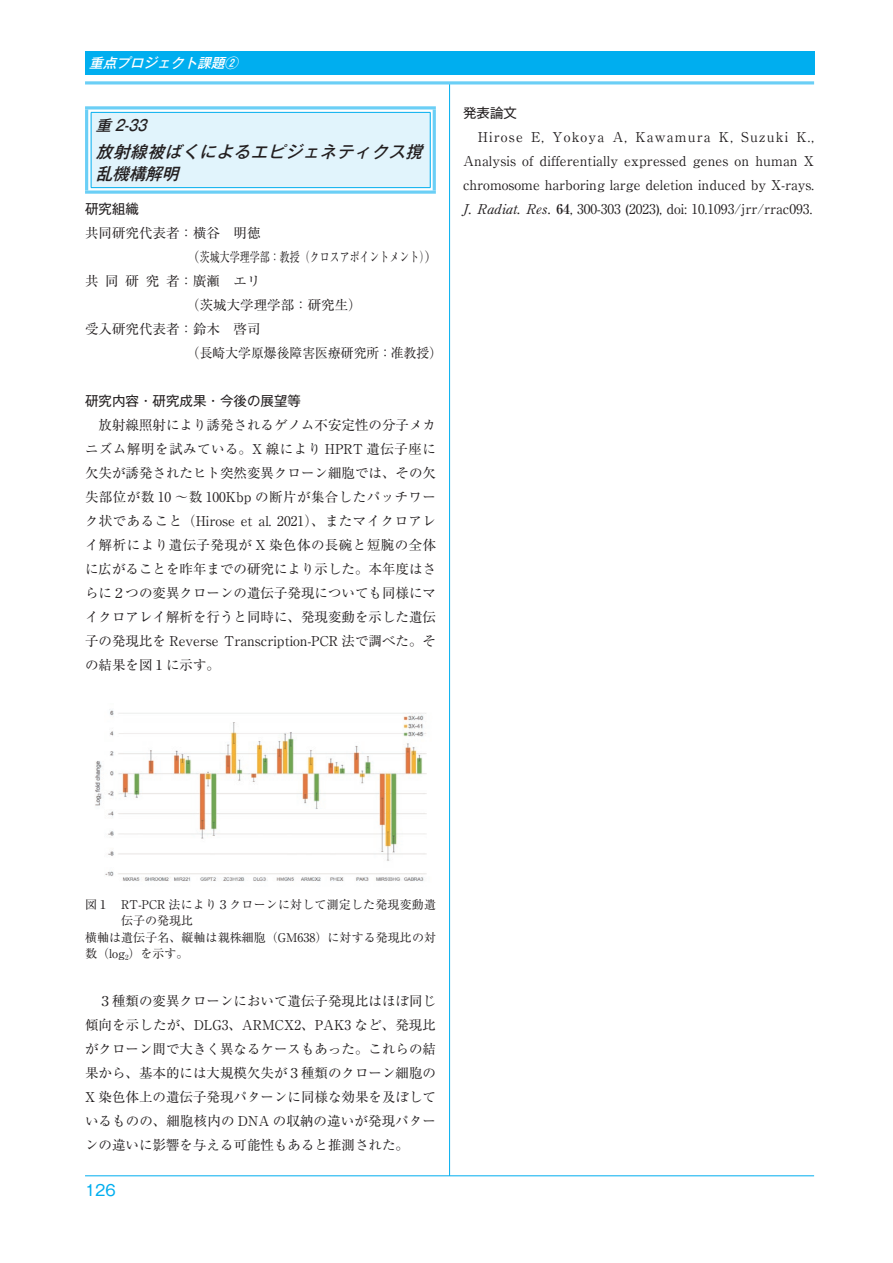
<style>
.page{position:relative;width:893px;height:1263px;background:#fff}
.page>*{position:absolute;margin:0;border:0;box-sizing:border-box;transform-origin:0 0}
.t1{font:italic 500 16.5px/22.5px "Gothic MB101 Pro";color:#231f20}
.t2{font:italic 500 15px "Gothic MB101 Pro";color:#231f20}
.t3{font:15px "Gothic MB101 Pro";color:#00aeef}
.t4{font:13.5px/24px "Ryumin Pro";color:#231f20;text-align:justify}
.t5{font:13.5px "Gothic MB101 Pro";color:#231f20}
.t6{font:italic 500 13.5px "Gothic MB101 Pro";color:#fff}
.t7{font:13.5px "Ryumin Pro";letter-spacing:.5em;color:#231f20}
.t8{font:12px "Ryumin Pro";letter-spacing:.005em;color:#231f20}
.s1{font-weight:700}
</style>
<div class="page">
<hr style="left:85px;top:1175px;width:729px;height:1px;background:#00aeef">
<hr style="left:449px;top:83px;width:1px;height:1093px;background:#00aeef">
<svg style="left:85px;top:81px;width:729px;height:4px;fill:#71d1f6"></svg>
<div style="left:85px;top:51px;width:729px;height:23px;background:#00aeef"></div>
<hr style="left:85px;top:106px;width:351px;height:3px;background:#6bcff6">
<hr style="left:85px;top:109px;width:3px;height:81px;background:#6bcff6">
<hr style="left:433px;top:109px;width:3px;height:81px;background:#6bcff6">
<svg style="left:85px;top:190px;width:351px;height:4px"></svg>
<div style="left:91px;top:112px;width:339px;height:76px;background:#e1f4fc"></div>
<hr style="left:91px;top:112px;width:339px;height:1px;background:#00aeef">
<hr style="left:91px;top:113px;width:1px;height:74px;background:#00aeef">
<hr style="left:430px;top:113px;width:1px;height:74px;background:#00aeef">
<hr style="left:91px;top:187px;width:339px;height:1px;background:#00aeef">
<img style="left:95px;top:710px;width:332px;height:172px">
<p class="t6" style="left:89px;top:51px;width:155px">重点プロジェクト課題②</p>
<p class="t2" style="left:96px;top:113px;width:57px">重 2-33</p>
<p class="t1" style="left:96px;top:138px;width:334px">放射線被ばくによるエピジェネティクス撹乱機構解明</p>
<p class="t5" style="left:85px;top:198px;width:55px">研究組織</p>
<p class="t4" style="left:85px;top:220px;width:177px">共同研究代表者：横谷　明徳</p>
<p class="t4" style="left:186px;top:244px;width:253px">（茨城大学理学部：教授（クロスアポイントメント））</p>
<p class="t7" style="left:85px;top:271px;width:177px">共同研究者：廣瀬　エリ</p>
<p class="t4" style="left:186px;top:292px;width:177px">（茨城大学理学部：研究生）</p>
<p class="t4" style="left:85px;top:316px;width:177px">受入研究代表者：鈴木　啓司</p>
<p class="t4" style="left:186px;top:340px;width:258px">（長崎大学原爆後障害医療研究所：准教授）</p>
<p class="t5" style="left:85px;top:390px;width:217px">研究内容・研究成果・今後の展望等</p>
<p class="t4" style="left:85px;top:412px;width:353px">　放射線照射により誘発されるゲノム不安定性の分子メカニズム解明を試みている。X 線により HPRT 遺伝子座に欠失が誘発されたヒト突然変異クローン細胞では、その欠失部位が数 10 ～数 100Kbp の断片が集合したパッチワーク状であること（Hirose et al. 2021）、またマイクロアレイ解析により遺伝子発現が X 染色体の長碗と短腕の全体に広がることを昨年までの研究により示した。本年度はさらに２つの変異クローンの遺伝子発現についても同様にマイクロアレイ解析を行うと同時に、発現変動を示した遺伝子の発現比を Reverse Transcription-PCR 法で調べた。その結果を図１に示す。</p>
<p class="t5" style="left:463px;top:102px;width:55px">発表論文</p>
<p class="t4" style="left:463px;top:124px;width:353px">　Hirose E, Yokoya A, Kawamura K, Suzuki K., Analysis of differentially expressed genes on human X chromosome harboring large deletion induced by X-rays.<br>J. Radiat. Res. <span class="s1">64</span>, 300-303 (2023), doi: 10.1093/jrr/rrac093.</p>
<p class="t8" style="left:85px;top:895px;width:353px">図１　RT-PCR 法により３クローンに対して測定した発現変動遺</p>
<p class="t8" style="left:121px;top:911px;width:73px">伝子の発現比</p>
<p class="t8" style="left:85px;top:928px;width:353px">横軸は遺伝子名、縦軸は親株細胞（GM638）に対する発現比の対</p>
<p class="t8" style="left:85px;top:944px;width:105px">数（log<sub>2</sub>）を示す。</p>
<p class="t4" style="left:85px;top:988px;width:352px">　３種類の変異クローンにおいて遺伝子発現比はほぼ同じ傾向を示したが、DLG3、ARMCX2、PAK3 など、発現比がクローン間で大きく異なるケースもあった。これらの結果から、基本的には大規模欠失が３種類のクローン細胞のX 染色体上の遺伝子発現パターンに同様な効果を及ぼしているものの、細胞核内の DNA の収納の違いが発現パターンの違いに影響を与える可能性もあると推測された。</p>
<p class="t3" style="left:85px;top:1178px;width:32px">126</p>
</div>
